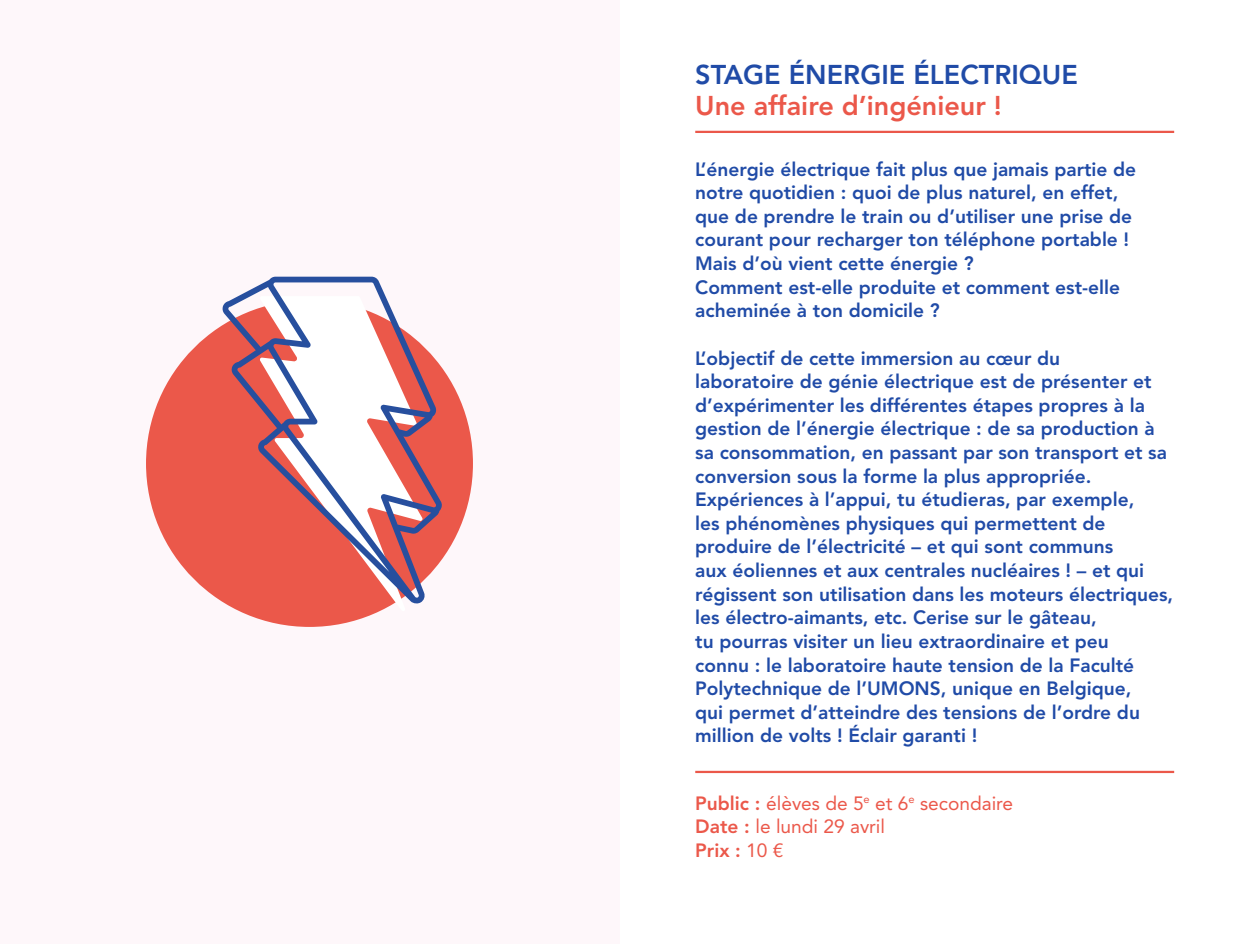
<style>
.page{position:relative;width:1238px;height:944px;background:#fff}
.page>*{position:absolute;margin:0;border:0;box-sizing:border-box;transform-origin:0 0}
.t1{font:800 27px "Avenir LT Std";color:#204ba7}
.t2{font:800 27px "Avenir LT Std";color:#eb584a}
.t3{font:800 19.12px/23.6px "Avenir LT Std";color:#204ba7}
.t4{font:19.12px/23.6px "Avenir LT Std";color:#eb584a}
.s1{font-weight:800}
</style>
<div class="page">
<div style="left:0;top:0;width:619px;height:944px;background:#fef7fa"></div>
<hr style="left:695px;top:131px;width:479px;height:2px;background:#eb584a">
<hr style="left:695px;top:771px;width:479px;height:2px;background:#eb584a">
<div style="left:146px;top:300px;width:327px;height:327px;background:#eb584a;border-radius:50%"></div>
<svg style="left:222px;top:277px;width:220px;height:326px"></svg>
<h1 class="t1" style="left:695px;top:59px;width:384px">STAGE ÉNERGIE ÉLECTRIQUE</h1>
<h1 class="t2" style="left:695px;top:90px;width:308px">Une affaire d’ingénieur !</h1>
<p class="t3" style="left:695px;top:157px;width:442px">L’énergie électrique fait plus que jamais partie de notre quotidien : quoi de plus naturel, en effet, que de prendre le train ou d’utiliser une prise de courant pour recharger ton téléphone portable !<br>Mais d’où vient cette énergie ?<br>Comment est-elle produite et comment est-elle acheminée à ton domicile ?</p>
<p class="t3" style="left:695px;top:346px;width:479px">L’objectif de cette immersion au cœur du<br>laboratoire de génie électrique est de présenter et d’expérimenter les différentes étapes propres à la gestion de l’énergie électrique : de sa production à sa consommation, en passant par son transport et sa conversion sous la forme la plus appropriée.<br>Expériences à l’appui, tu étudieras, par exemple,<br>les phénomènes physiques qui permettent de produire de l’électricité – et qui sont communs<br>aux éoliennes et aux centrales nucléaires ! – et qui régissent son utilisation dans les moteurs électriques, les électro-aimants, etc. Cerise sur le gâteau,<br>tu pourras visiter un lieu extraordinaire et peu<br>connu : le laboratoire haute tension de la Faculté Polytechnique de l’UMONS, unique en Belgique,<br>qui permet d’atteindre des tensions de l’ordre du million de volts ! Éclair garanti !</p>
<p class="t4" style="left:695px;top:791px;width:319px"><span class="s1">Public :</span> élèves de 5<sup>e</sup> et 6<sup>e</sup> secondaire<br><span class="s1">Date :</span> le lundi 29 avril<br><span class="s1">Prix :</span> 10 €</p>
</div>
